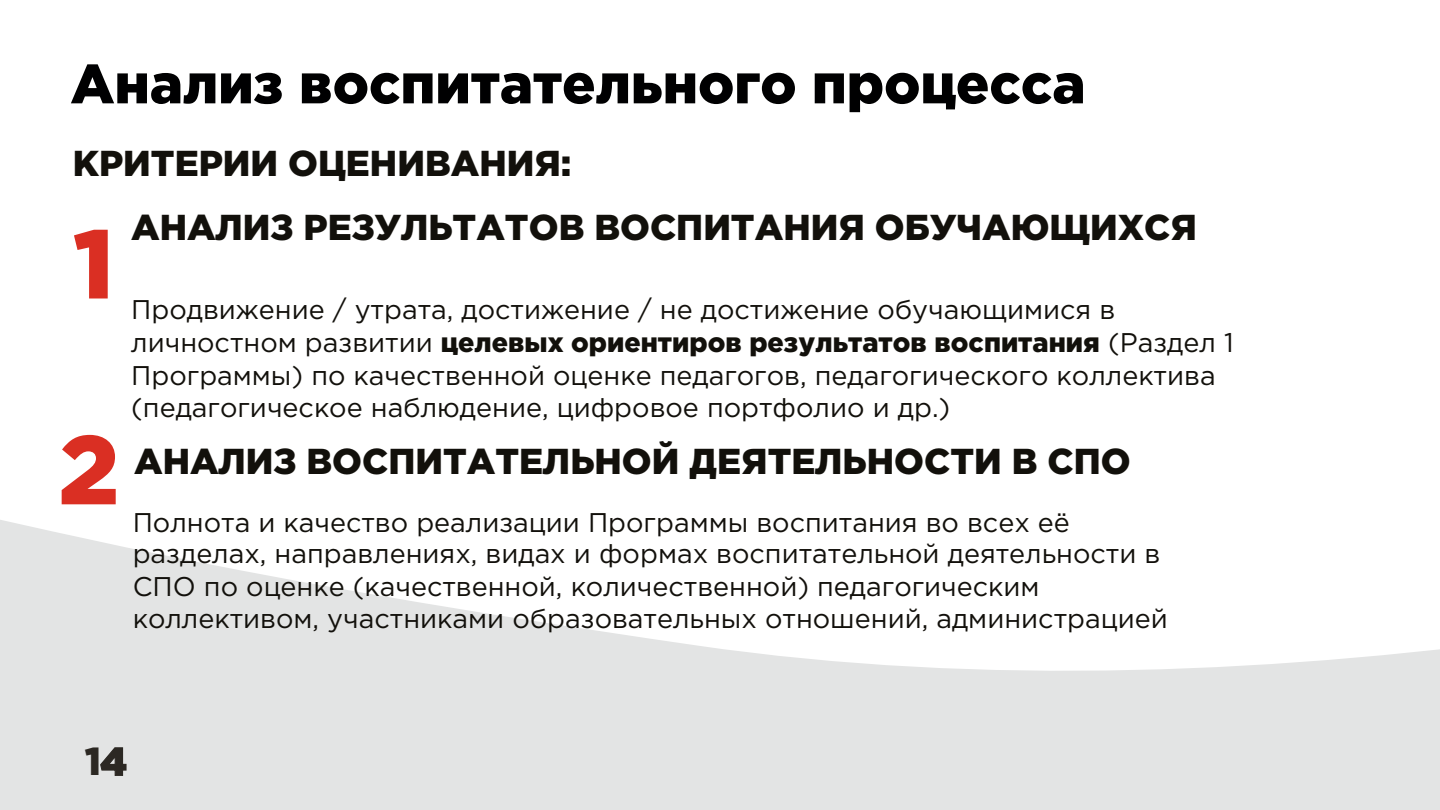
<style>
.page{position:relative;width:1440px;height:810px;background:#fff}
.page>*{position:absolute;margin:0;border:0;box-sizing:border-box;transform-origin:0 0}
.t1{font:900 97.57px "Gotham Pro";color:#da2f23}
.t2{font:900 55.35px "Gotham Pro";color:#000001}
.t3{font:900 39px "Gotham Pro";color:#2c2823}
.t4{font:900 36px/63.6px "Gotham Pro";color:#12100b}
.t5{font:27px/32.7px "Gotham Pro";color:#12100b}
.s1{font-weight:900}
</style>
<div class="page">
<svg style="left:0;top:520px;width:1440px;height:290px;fill:#e3e4e4"></svg>
<h2 class="t2" style="left:71px;top:52px;width:1016px">Анализ воспитательного процесса</h2>
<h3 class="t4" style="left:131px;top:131px;width:1067px;text-indent:-58px">КРИТЕРИИ ОЦЕНИВАНИЯ:<br>АНАЛИЗ РЕЗУЛЬТАТОВ ВОСПИТАНИЯ ОБУЧАЮЩИХСЯ</h3>
<h1 class="t1" style="left:73px;top:208px;width:43px">1</h1>
<p class="t5" style="left:131px;top:293px;width:1104px">Продвижение / утрата, достижение / не достижение обучающимися в личностном развитии <span class="s1">целевых ориентиров результатов воспитания</span> (Раздел 1<br>Программы) по качественной оценке педагогов, педагогического коллектива (педагогическое наблюдение, цифровое портфолио и др.)</p>
<h1 class="t1" style="left:58px;top:413px;width:62px">2</h1>
<h3 class="t4" style="left:134px;top:429px;width:998px">АНАЛИЗ ВОСПИТАТЕЛЬНОЙ ДЕЯТЕЛЬНОСТИ В СПО</h3>
<p class="t5" style="left:133px;top:506px;width:1037px;line-height:32.1px">Полнота и качество реализации Программы воспитания во всех её разделах, направлениях, видах и формах воспитательной деятельности в СПО по оценке (качественной, количественной) педагогическим коллективом, участниками образовательных отношений, администрацией</p>
<h3 class="t3" style="left:85px;top:739px;width:44px">14</h3>
</div>
